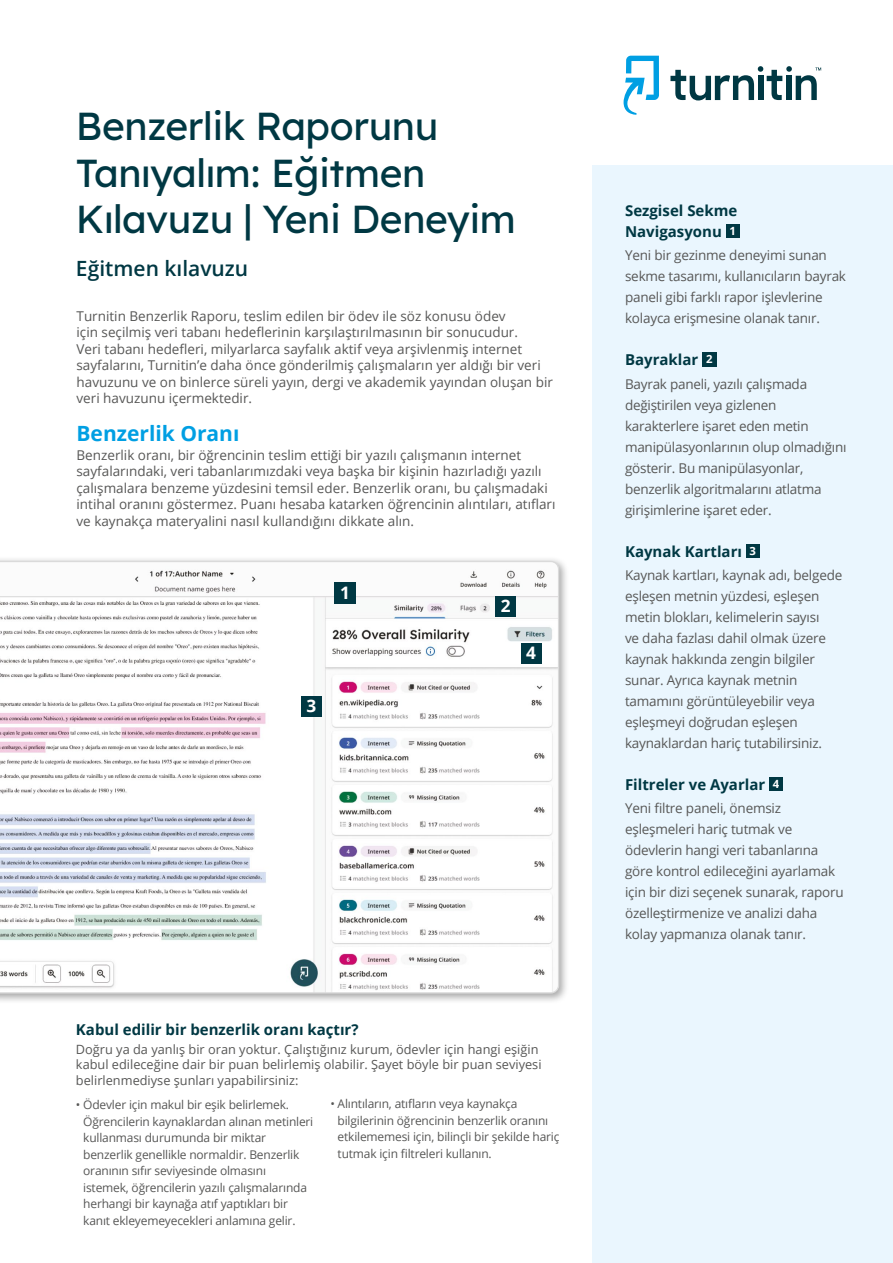
<style>
.page{position:relative;width:893px;height:1263px;background:#fff}
.page>*{position:absolute;margin:0;border:0;box-sizing:border-box;transform-origin:0 0}
.t1{font:39px/46.8px "Lexend Deca";letter-spacing:-.01em;color:#003843}
.t2{font:600 21px "Open Sans";color:#003843}
.t3{font:700 21px "Open Sans";color:#009fe3}
.t4{font:700 17.25px "Open Sans";color:#fff}
.t5{font:700 15px/21px "Open Sans";color:#003843}
.t6{font:13.5px/21px "Open Sans";letter-spacing:-.015em;color:#575756}
.t7{font:12.75px/15px "Open Sans";color:#575756}
.t8{font:12px/16.5px "Open Sans";letter-spacing:-.015em;color:#575756}
.s1{font-size:11.25px;color:#fff}
</style>
<div class="page">
<svg style="left:624px;top:56px;width:35px;height:59px"></svg>
<svg style="left:670px;top:66px;width:151px;height:34px"></svg>
<div style="left:592px;top:165px;width:301px;height:1098px;background:#eaf6fe"></div>
<div style="left:726px;top:224px;width:13px;height:14px;background:#003843"></div>
<div style="left:702px;top:352px;width:14px;height:14px;background:#003843"></div>
<div style="left:746px;top:544px;width:13px;height:14px;background:#003843"></div>
<div style="left:769px;top:778px;width:14px;height:13px;background:#003843"></div>
<div style="left:0;top:556px;width:570px;height:448px;background:#000;opacity:.35"></div>
<svg style="left:0;top:561px;width:559px;height:432px"></svg>
<div style="left:334px;top:583px;width:22px;height:21px;background:#003843"></div>
<div style="left:495px;top:596px;width:21px;height:21px;background:#003843"></div>
<div style="left:301px;top:696px;width:21px;height:21px;background:#003843"></div>
<div style="left:521px;top:643px;width:20px;height:21px;background:#003843"></div>
<h1 class="t1" style="left:76px;top:98px;width:441px">Benzerlik Raporunu<br>Tanıyalım: Eğitmen<br>Kılavuzu | Yeni Deneyim</h1>
<h2 class="t2" style="left:76px;top:254px;width:174px">Eğitmen kılavuzu</h2>
<p class="t6" style="left:77px;top:307px;width:478px;line-height:16.5px">Turnitin Benzerlik Raporu, teslim edilen bir ödev ile söz konusu ödev<br>için seçilmiş veri tabanı hedeflerinin karşılaştırılmasının bir sonucudur.<br>Veri tabanı hedefleri, milyarlarca sayfalık aktif veya arşivlenmiş internet sayfalarını, Turnitin’e daha önce gönderilmiş çalışmaların yer aldığı bir veri havuzunu ve on binlerce süreli yayın, dergi ve akademik yayından oluşan bir veri havuzunu içermektedir.</p>
<h2 class="t3" style="left:77px;top:419px;width:164px">Benzerlik Oranı</h2>
<p class="t6" style="left:77px;top:446px;width:480px;line-height:16.5px">Benzerlik oranı, bir öğrencinin teslim ettiği bir yazılı çalışmanın internet sayfalarındaki, veri tabanlarımızdaki veya başka bir kişinin hazırladığı yazılı çalışmalara benzeme yüzdesini temsil eder. Benzerlik oranı, bu çalışmadaki intihal oranını göstermez. Puanı hesaba katarken öğrencinin alıntıları, atıfları ve kaynakça materyalini nasıl kullandığını dikkate alın.</p>
<p class="t4" style="left:340px;top:580px;width:11px">1</p>
<p class="t4" style="left:306px;top:694px;width:11px">3</p>
<p class="t4" style="left:501px;top:593px;width:11px">2</p>
<p class="t4" style="left:526px;top:640px;width:11px">4</p>
<p class="t5" style="left:76px;top:1018px;width:284px">Kabul edilir bir benzerlik oranı kaçtır?</p>
<p class="t7" style="left:76px;top:1041px;width:467px">Doğru ya da yanlış bir oran yoktur. Çalıştığınız kurum, ödevler için hangi eşiğin kabul edileceğine dair bir puan belirlemiş olabilir. Şayet böyle bir puan seviyesi</p>
<p class="t7" style="left:76px;top:1073px;width:224px">belirlenmediyse şunları yapabilirsiniz:</p>
<p class="t8" style="left:83px;top:1096px;width:232px;text-indent:-7px">• Ödevler için makul bir eşik belirlemek.<br>Öğrencilerin kaynaklardan alınan metinleri kullanması durumunda bir miktar benzerlik genellikle normaldir. Benzerlik oranının sıfır seviyesinde olmasını istemek, öğrencilerin yazılı çalışmalarında herhangi bir kaynağa atıf yaptıkları bir kanıt ekleyemeyecekleri anlamına gelir.</p>
<p class="t8" style="left:338px;top:1095px;width:223px;text-indent:-7px">• Alıntıların, atıfların veya kaynakça bilgilerinin öğrencinin benzerlik oranını etkilememesi için, bilinçli bir şekilde hariç tutmak için filtreleri kullanın.</p>
<p class="t5" style="left:625px;top:200px;width:114px">Sezgisel Sekme<br>Navigasyonu <sup>1</sup></p>
<p class="t6" style="left:625px;top:244px;width:222px">Yeni bir gezinme deneyimi sunan sekme tasarımı, kullanıcıların bayrak paneli gibi farklı rapor işlevlerine kolayca erişmesine olanak tanır.</p>
<p class="t5" style="left:625px;top:349px;width:89px">Bayraklar <sup>2</sup></p>
<p class="t6" style="left:625px;top:373px;width:223px">Bayrak paneli, yazılı çalışmada değiştirilen veya gizlenen karakterlere işaret eden metin manipülasyonlarının olup olmadığını gösterir. Bu manipülasyonlar, benzerlik algoritmalarını atlatma girişimlerine işaret eder.</p>
<p class="t5" style="left:625px;top:540px;width:132px">Kaynak Kartları <span class="s1">3</span></p>
<p class="t6" style="left:625px;top:564px;width:219px">Kaynak kartları, kaynak adı, belgede eşleşen metnin yüzdesi, eşleşen metin blokları, kelimelerin sayısı<br>ve daha fazlası dahil olmak üzere kaynak hakkında zengin bilgiler sunar. Ayrıca kaynak metnin tamamını görüntüleyebilir veya eşleşmeyi doğrudan eşleşen kaynaklardan hariç tutabilirsiniz.</p>
<p class="t5" style="left:625px;top:774px;width:156px">Filtreler ve Ayarlar <span class="s1">4</span></p>
<p class="t6" style="left:625px;top:798px;width:220px">Yeni filtre paneli, önemsiz eşleşmeleri hariç tutmak ve ödevlerin hangi veri tabanlarına göre kontrol edileceğini ayarlamak için bir dizi seçenek sunarak, raporu özelleştirmenize ve analizi daha kolay yapmanıza olanak tanır.</p>
</div>
